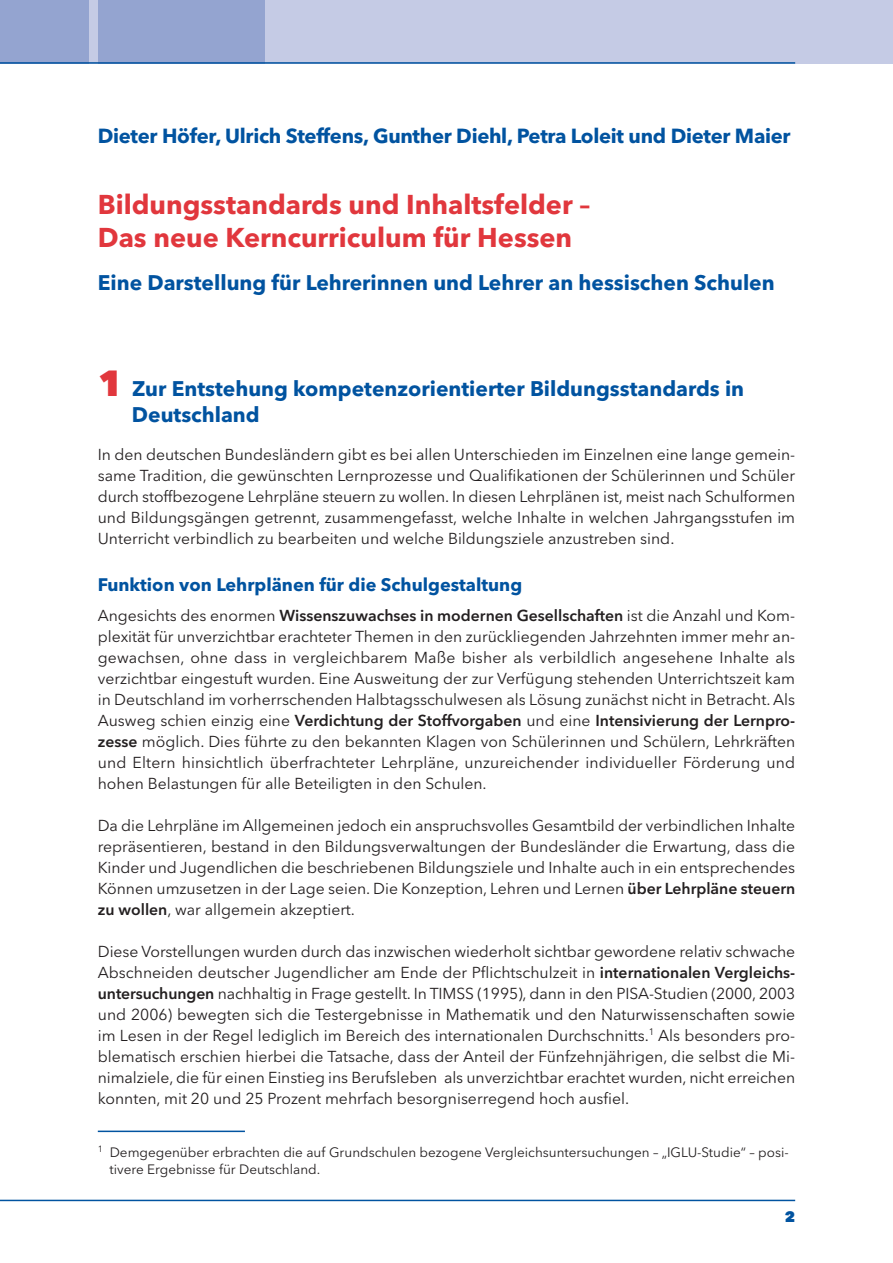
<style>
.page{position:relative;width:893px;height:1263px;background:#fff}
.page>*{position:absolute;margin:0;border:0;box-sizing:border-box;transform-origin:0 0}
.t1{font:700 27px/33px "Avenir Next LT Pro";color:#e1373d}
.t2{font:700 21px/25.5px "Avenir Next LT Pro";color:#0153a0}
.t3{font:700 20.25px "Avenir Next LT Pro";letter-spacing:-.015em;color:#0153a0}
.t4{font:700 18px "Avenir Next LT Pro";color:#0153a0}
.t5{font:15.75px/21px "Avenir Next LT Pro";color:#231f20;text-align:justify}
.t6{font:800 15px "Avenir Next LT Pro";color:#0153a0}
.t7{font:13.5px/16.5px "Avenir Next LT Pro";color:#231f20}
.s1{font-weight:800;font-size:36px;color:#e1373d}
.s2{font-weight:600}
</style>
<div class="page">
<div style="left:0;top:0;width:893px;height:64px;background:#c5cbe5"></div>
<div style="left:98px;top:0;width:166px;height:64px;background:#94a4d0"></div>
<div style="left:0;top:0;width:88px;height:64px;background:#94a4d0"></div>
<hr style="left:0;top:62px;width:795px;height:2px;background:#0153a0">
<hr style="left:0;top:1200px;width:795px;height:1px;background:#0153a0">
<hr style="left:98px;top:1130px;width:147px;height:2px;background:#0153a0">
<p class="t3" style="left:98px;top:129px;width:694px">Dieter Höfer, Ulrich Steffens, Gunther Diehl, Petra Loleit und Dieter Maier</p>
<h1 class="t1" style="left:98px;top:192px;width:494px">Bildungsstandards und Inhaltsfelder –<br>Das neue Kerncurriculum für Hessen</h1>
<h2 class="t2" style="left:98px;top:273px;width:678px">Eine Darstellung für Lehrerinnen und Lehrer an hessischen Schulen</h2>
<h2 class="t2" style="left:132px;top:378px;width:614px;text-indent:-34px"><span class="s1">1</span> Zur Entstehung kompetenzorientierter Bildungsstandards in<br>Deutschland</h2>
<p class="t5" style="left:98px;top:445px;width:699px">In den deutschen Bundesländern gibt es bei allen Unterschieden im Einzelnen eine lange gemein&shy;same Tradition, die gewünschten Lernprozesse und Qualifikationen der Schülerinnen und Schüler durch stoffbezogene Lehrpläne steuern zu wollen. In diesen Lehrplänen ist, meist nach Schulformen und Bildungsgängen getrennt, zusammengefasst, welche Inhalte in welchen Jahrgangsstufen im Unterricht verbindlich zu bearbeiten und welche Bildungsziele anzustreben sind.</p>
<p class="t4" style="left:98px;top:578px;width:426px">Funktion von Lehrplänen für die Schulgestaltung</p>
<p class="t5" style="left:98px;top:606px;width:699px">Angesichts des enormen <span class="s2">Wissenszuwachses in modernen Gesellschaften</span> ist die Anzahl und Kom&shy;plexität für unverzichtbar erachteter Themen in den zurückliegenden Jahrzehnten immer mehr an&shy;gewachsen, ohne dass in vergleichbarem Maße bisher als verbildlich angesehene Inhalte als verzichtbar eingestuft wurden. Eine Ausweitung der zur Verfügung stehenden Unterrichtszeit kam in Deutschland im vorherrschenden Halbtagsschulwesen als Lösung zunächst nicht in Betracht. Als Ausweg schien einzig eine <span class="s2">Verdichtung der Stoffvorgaben</span> und eine <span class="s2">Intensivierung der Lernpro&shy;zesse</span> möglich. Dies führte zu den bekannten Klagen von Schülerinnen und Schülern, Lehrkräften und Eltern hinsichtlich überfrachteter Lehrpläne, unzureichender individueller Förderung und hohen Belastungen für alle Beteiligten in den Schulen.</p>
<p class="t5" style="left:98px;top:816px;width:699px">Da die Lehrpläne im Allgemeinen jedoch ein anspruchsvolles Gesamtbild der verbindlichen Inhalte repräsentieren, bestand in den Bildungsverwaltungen der Bundesländer die Erwartung, dass die Kinder und Jugendlichen die beschriebenen Bildungsziele und Inhalte auch in ein entsprechendes Können umzusetzen in der Lage seien. Die Konzeption, Lehren und Lernen <span class="s2">über Lehrpläne steuern zu wollen</span>, war allgemein akzeptiert.</p>
<p class="t5" style="left:98px;top:942px;width:699px">Diese Vorstellungen wurden durch das inzwischen wiederholt sichtbar gewordene relativ schwache Abschneiden deutscher Jugendlicher am Ende der Pflichtschulzeit in <span class="s2">internationalen Vergleichs&shy;untersuchungen</span> nachhaltig in Frage gestellt. In TIMSS (1995), dann in den PISA-Studien (2000, 2003 und 2006) bewegten sich die Testergebnisse in Mathematik und den Naturwissenschaften sowie im Lesen in der Regel lediglich im Bereich des internationalen Durchschnitts.<sup>1</sup> Als besonders pro&shy;blematisch erschien hierbei die Tatsache, dass der Anteil der Fünfzehnjährigen, die selbst die Mi&shy;nimalziele, die für einen Einstieg ins Berufsleben als unverzichtbar erachtet wurden, nicht erreichen konnten, mit 20 und 25 Prozent mehrfach besorgniserregend hoch ausfiel.</p>
<p class="t7" style="left:110px;top:1146px;width:681px;text-indent:-12px"><sup>1</sup> Demgegenüber erbrachten die auf Grundschulen bezogene Vergleichsuntersuchungen – „IGLU-Studie“ – posi&shy;tivere Ergebnisse für Deutschland.</p>
<p class="t6" style="left:785px;top:1211px;width:12px">2</p>
</div>
